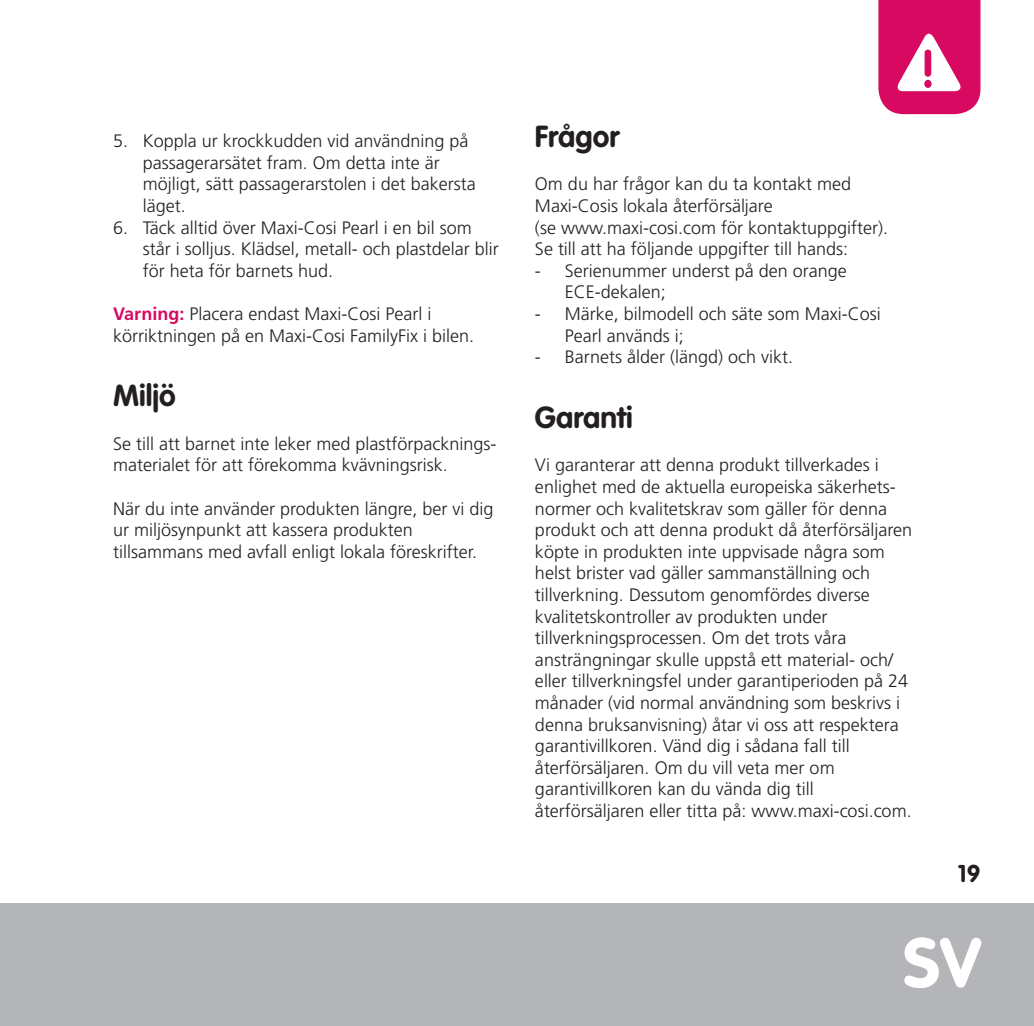
<style>
.page{position:relative;width:1034px;height:1026px;background:#fff}
.page>*{position:absolute;margin:0;border:0;box-sizing:border-box;transform-origin:0 0}
.t1{font:700 69px "VAG Rounded";color:#fff}
.t2{font:700 30px "VAG Rounded";color:#231f20}
.t3{font:700 24px "VAG Rounded";color:#231f20}
.t4{font:300 18px/21.6px "Frutiger CE";color:#231f20}
.s1{font-weight:700;color:#d80961}
</style>
<div class="page">
<div style="left:0;top:903px;width:1034px;height:122px;background:#b4b5b8"></div>
<svg style="left:878px;top:0;width:102px;height:114px"></svg>
<div style="left:924px;top:80px;width:8px;height:8px;background:#d80961;border-radius:50%"></div>
<div style="left:925px;top:50px;width:6px;height:27px;background:#d80961;border-radius:3px"></div>
<p class="t4" style="left:143px;top:130px;width:335px;text-indent:-30px">5. Koppla ur krockkudden vid användning på passagerarsätet fram. Om detta inte är möjligt, sätt passagerarstolen i det bakersta läget.</p>
<p class="t4" style="left:143px;top:216px;width:358px;text-indent:-30px">6. Täck alltid över Maxi-Cosi Pearl i en bil som står i solljus. Klädsel, metall- och plastdelar blir för heta för barnets hud.</p>
<p class="t4" style="left:113px;top:303px;width:363px"><span class="s1">Varning:</span> Placera endast Maxi-Cosi Pearl i körriktningen på en Maxi-Cosi FamilyFix i bilen.</p>
<p class="t2" style="left:113px;top:378px;width:64px">Miljö</p>
<p class="t4" style="left:113px;top:432px;width:385px">Se till att barnet inte leker med plastförpacknings&shy;materialet för att förekomma kvävningsrisk.</p>
<p class="t4" style="left:113px;top:497px;width:382px">När du inte använder produkten längre, ber vi dig ur miljösynpunkt att kassera produkten tillsammans med avfall enligt lokala föreskrifter.</p>
<p class="t2" style="left:535px;top:119px;width:86px">Frågor</p>
<p class="t4" style="left:535px;top:173px;width:355px">Om du har frågor kan du ta kontakt med Maxi-Cosis lokala återförsäljare<br>(se www.maxi-cosi.com för kontaktuppgifter).<br>Se till att ha följande uppgifter till hands:</p>
<p class="t4" style="left:565px;top:259px;width:284px;text-indent:-30px">- Serienummer underst på den orange<br>ECE-dekalen;</p>
<p class="t4" style="left:565px;top:303px;width:318px;text-indent:-30px">- Märke, bilmodell och säte som Maxi-Cosi<br>Pearl används i;</p>
<p class="t4" style="left:535px;top:346px;width:260px">- Barnets ålder (längd) och vikt.</p>
<p class="t2" style="left:535px;top:400px;width:99px">Garanti</p>
<p class="t4" style="left:535px;top:454px;width:379px">Vi garanterar att denna produkt tillverkades i enlighet med de aktuella europeiska säkerhets&shy;normer och kvalitetskrav som gäller för denna produkt och att denna produkt då återförsäljaren köpte in produkten inte uppvisade några som helst brister vad gäller sammanställning och tillverkning. Dessutom genomfördes diverse kvalitetskontroller av produkten under tillverkningsprocessen. Om det trots våra ansträngningar skulle uppstå ett material- och/ eller tillverkningsfel under garantiperioden på 24 månader (vid normal användning som beskrivs i denna bruksanvisning) åtar vi oss att respektera garantivillkoren. Vänd dig i sådana fall till återförsäljaren. Om du vill veta mer om garantivillkoren kan du vända dig till återförsäljaren eller titta på: www.maxi-cosi.com.</p>
<p class="t3" style="left:958px;top:859px;width:24px">19</p>
<p class="t1" style="left:903px;top:922px;width:80px">SV</p>
</div>
